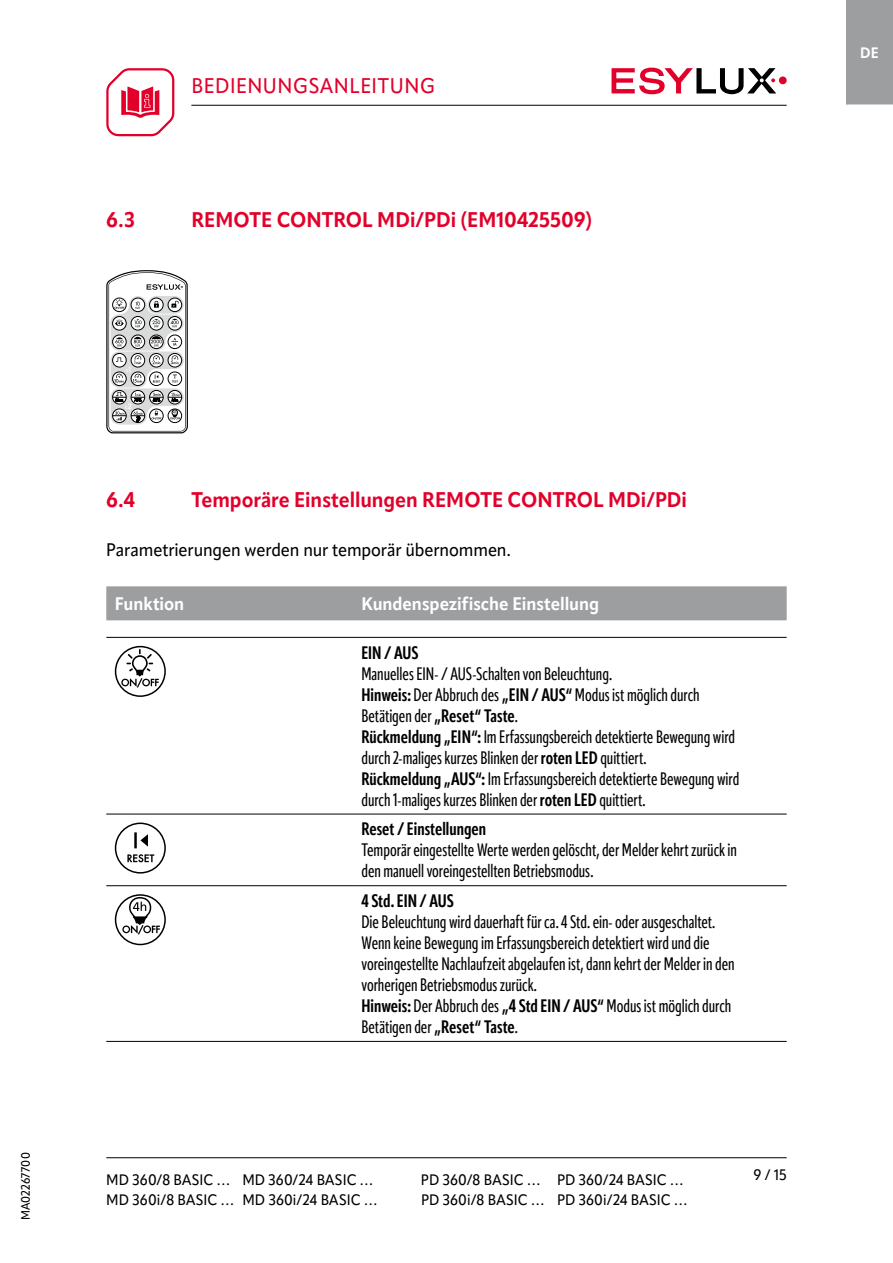
<style>
.page{position:relative;width:893px;height:1263px;background:#fff}
.page>*{position:absolute;margin:0;border:0;box-sizing:border-box;transform-origin:0 0}
.t1{font:700 21px "Apparat Semi Cond";color:#e2002b}
.t2{font:500 21px "Apparat Semi Cond";letter-spacing:.025em;color:#e2002b}
.t3{font:500 18px/21px "Apparat Extra Cond";letter-spacing:-.005em;color:#000}
.t4{font:500 18px "Apparat Semi Cond";letter-spacing:-.005em;color:#000}
.t5{font:700 18px "Apparat Extra Cond";color:#000}
.t6{font:700 18px "Apparat Semi Cond";letter-spacing:-.005em;color:#fff}
.t7{font:500 15px "Apparat Semi Cond";letter-spacing:.005em;color:#000}
.t8{font:700 15px "Apparat Semi Cond";color:#fff}
.t9{font:500 12px "Apparat Semi Cond";letter-spacing:.01em;color:#000}
.s1{font-weight:700}
</style>
<div class="page">
<div style="left:779px;top:76px;width:8px;height:8px;background:#e2002b;border-radius:50%"></div>
<svg style="left:612px;top:68px;width:164px;height:26px"></svg>
<svg style="left:106px;top:68px;width:69px;height:69px"></svg>
<hr style="left:106px;top:1157px;width:681px;height:1px;background:#000">
<div style="left:846px;top:0;width:47px;height:105px;background:#9c9e9f"></div>
<hr style="left:846px;top:104px;width:47px;height:2px;background:#fff">
<hr style="left:191px;top:105px;width:596px;height:1px;background:#000">
<svg style="left:106px;top:270px;width:82px;height:163px"></svg>
<div style="left:106px;top:586px;width:681px;height:34px;background:#9c9e9f"></div>
<hr style="left:106px;top:814px;width:247px;height:1px;background:#000">
<hr style="left:353px;top:814px;width:434px;height:1px;background:#000">
<hr style="left:106px;top:885px;width:247px;height:1px;background:#000">
<hr style="left:353px;top:885px;width:434px;height:1px;background:#000">
<hr style="left:106px;top:1041px;width:247px;height:1px;background:#000">
<hr style="left:353px;top:1041px;width:434px;height:1px;background:#000">
<hr style="left:106px;top:637px;width:247px;height:1px;background:#000">
<hr style="left:353px;top:637px;width:434px;height:1px;background:#000">
<svg style="left:115px;top:646px;width:51px;height:51px"></svg>
<svg style="left:115px;top:822px;width:51px;height:51px"></svg>
<svg style="left:115px;top:894px;width:51px;height:51px"></svg>
<p class="t2" style="left:191px;top:73px;width:245px">BEDIENUNGSANLEITUNG</p>
<p class="t1" style="left:106px;top:207px;width:30px">6.3</p>
<p class="t1" style="left:191px;top:207px;width:402px">REMOTE CONTROL MDi/PDi (EM10425509)</p>
<p class="t8" style="left:860px;top:44px;width:20px">DE</p>
<p class="t9" style="left:18px;top:1220px;width:70px;rotate:-90deg">MA02267700</p>
<p class="t1" style="left:106px;top:487px;width:30px">6.4</p>
<p class="t1" style="left:191px;top:487px;width:497px">Temporäre Einstellungen REMOTE CONTROL MDi/PDi</p>
<p class="t4" style="left:106px;top:539px;width:406px">Parametrierungen werden nur temporär übernommen.</p>
<p class="t6" style="left:115px;top:592px;width:71px">Funktion</p>
<p class="t6" style="left:361px;top:592px;width:239px">Kundenspezifische Einstellung</p>
<p class="t5" style="left:361px;top:641px;width:59px">EIN / AUS</p>
<p class="t3" style="left:361px;top:663px;width:379px">Manuelles EIN- / AUS-Schalten von Beleuchtung.<br><span class="s1">Hinweis:</span> Der Abbruch des <span class="s1">„EIN / AUS“</span> Modus ist möglich durch Betätigen der <span class="s1">„Reset“ Taste</span>.<br><span class="s1">Rückmeldung „EIN“:</span> Im Erfassungsbereich detektierte Bewegung wird durch 2-maliges kurzes Blinken der <span class="s1">roten LED</span> quittiert.<br><span class="s1">Rückmeldung „AUS“:</span> Im Erfassungsbereich detektierte Bewegung wird durch 1-maliges kurzes Blinken der <span class="s1">roten LED</span> quittiert.</p>
<p class="t5" style="left:361px;top:818px;width:126px">Reset / Einstellungen</p>
<p class="t3" style="left:361px;top:839px;width:377px">Temporär eingestellte Werte werden gelöscht, der Melder kehrt zurück in den manuell voreingestellten Betriebsmodus.</p>
<p class="t5" style="left:361px;top:890px;width:94px">4 Std. EIN / AUS</p>
<p class="t3" style="left:361px;top:911px;width:375px">Die Beleuchtung wird dauerhaft für ca. 4 Std. ein- oder ausgeschaltet.<br>Wenn keine Bewegung im Erfassungsbereich detektiert wird und die voreingestellte Nachlaufzeit abgelaufen ist, dann kehrt der Melder in den vorherigen Betriebsmodus zurück.<br><span class="s1">Hinweis:</span> Der Abbruch des <span class="s1">„4 Std EIN / AUS“</span> Modus ist möglich durch Betätigen der <span class="s1">„Reset“ Taste</span>.</p>
<p class="t7" style="left:106px;top:1171px;width:268px">MD 360/8 BASIC … MD 360/24 BASIC …</p>
<p class="t7" style="left:421px;top:1171px;width:263px">PD 360/8 BASIC … PD 360/24 BASIC …</p>
<p class="t7" style="left:106px;top:1190px;width:272px">MD 360i/8 BASIC … MD 360i/24 BASIC …</p>
<p class="t7" style="left:421px;top:1190px;width:267px">PD 360i/8 BASIC … PD 360i/24 BASIC …</p>
<p class="t7" style="left:753px;top:1166px;width:35px">9 / 15</p>
</div>
